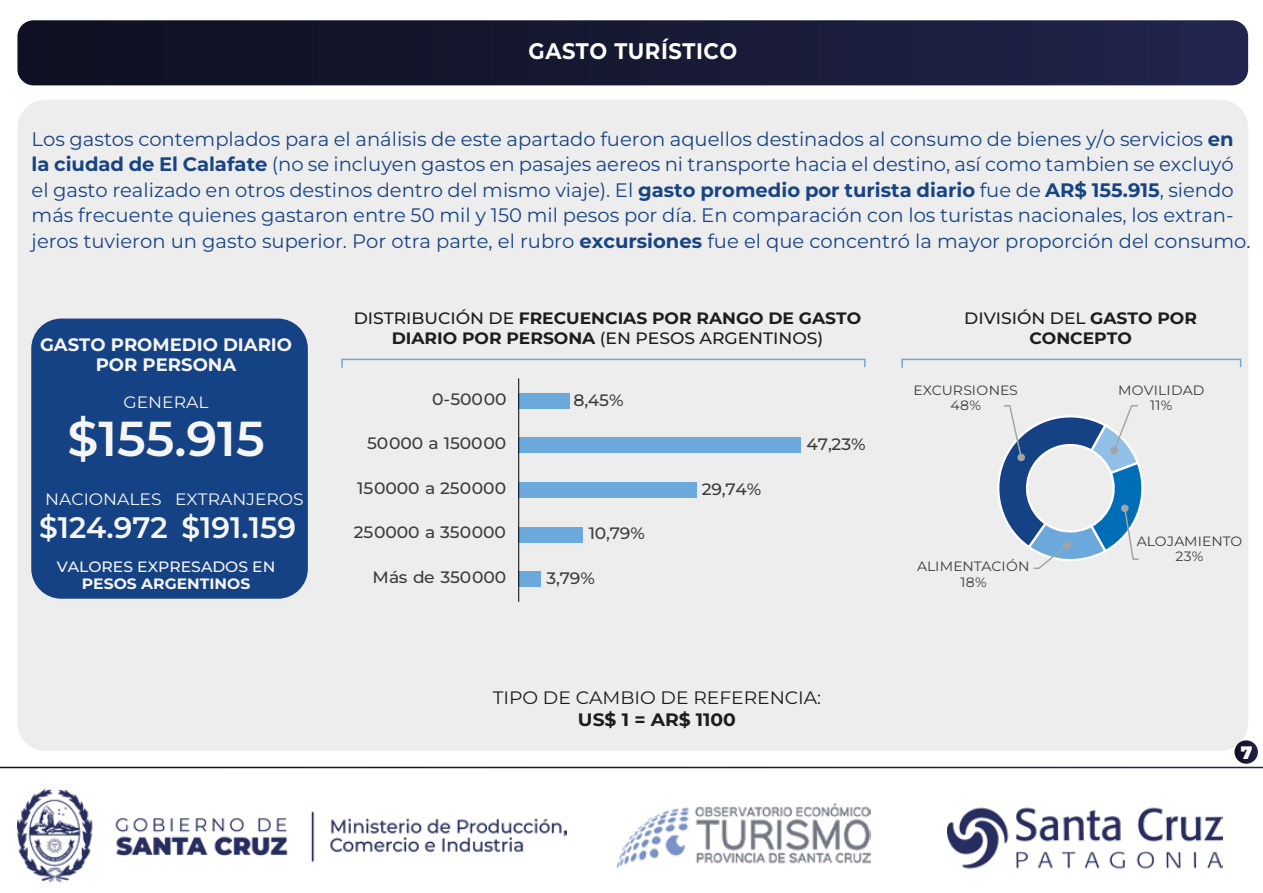
<style>
.page{position:relative;width:1263px;height:893px;background:#fff}
.page>*{position:absolute;margin:0;border:0;box-sizing:border-box;transform-origin:0 0}
.t1{font:600 49.05px "Montserrat";color:#f6f6f6}
.t2{font:600 29.55px "Montserrat";color:#f6f6f6}
.t3{font:700 22.5px "Montserrat";letter-spacing:.03em;color:#fff;scale:.94 1}
.t4{font:19.5px/25.5px "Montserrat";color:#154284}
.t5{font:700 18px/20.9px "Montserrat";color:#f6f6f6;text-align:center}
.t6{font:18px "Montserrat";color:#1d1d1b;scale:1.04 1}
.t7{font:700 18px "Montserrat";color:#1d1d1b;scale:1.04 1}
.t8{font:900 18px "Montserrat";color:#fff}
.t9{font:700 16.5px/19.8px "Montserrat";color:#1d1d1b;text-align:center;scale:1.04 1}
.t10{font:500 16.5px "Montserrat";letter-spacing:-.005em;color:#3c3c3b;scale:1.04 1}
.t11{font:16.5px "Montserrat";color:#f6f6f6;scale:1.04 1}
.t12{font:500 15px "Montserrat";color:#f6f6f6;scale:1.04 1}
.t13{font:700 15px "Montserrat";color:#f6f6f6;scale:1.04 1}
.t14{font:13.5px/15.1px "Montserrat";color:#3c3c3b;text-align:center;scale:1.04 1}
.s1{font-weight:700}
.s2{font-weight:500}
</style>
<div class="page">
<img style="left:617px;top:803px;width:253px;height:65px">
<img style="left:17px;top:789px;width:549px;height:92px">
<div style="left:17px;top:100px;width:1231px;height:651px;background:#ededed;border-radius:28px"></div>
<img style="left:947px;top:807px;width:276px;height:62px">
<svg style="left:1234px;top:740px;width:24px;height:24px"></svg>
<svg style="left:17px;top:20px;width:1231px;height:65px;background:#191b36"></svg>
<div style="left:31px;top:319px;width:277px;height:280px;background:#154284;border-radius:30px"></div>
<div style="left:518px;top:393px;width:51px;height:15px;background:#6ba9dd"></div>
<div style="left:518px;top:437px;width:283px;height:16px;background:#6ba9dd"></div>
<div style="left:518px;top:482px;width:179px;height:16px;background:#6ba9dd"></div>
<div style="left:518px;top:527px;width:65px;height:15px;background:#6ba9dd"></div>
<div style="left:518px;top:571px;width:23px;height:16px;background:#6ba9dd"></div>
<hr style="left:518px;top:378px;width:1px;height:224px;background:#000">
<svg style="left:341px;top:358px;width:525px;height:10px"></svg>
<svg style="left:901px;top:358px;width:341px;height:10px"></svg>
<svg style="left:997px;top:405px;width:146px;height:164px"></svg>
<div style="left:1017px;top:454px;width:8px;height:7px;background:#a5a4a4;border-radius:50%"></div>
<p class="t3" style="left:528px;top:35px;width:223px">GASTO TURÍSTICO</p>
<p class="t4" style="left:32px;top:125px;width:1220px">Los gastos contemplados para el análisis de este apartado fueron aquellos destinados al consumo de bienes y/o servicios <span class="s1">en la ciudad de El Calafate</span> (no se incluyen gastos en pasajes aereos ni transporte hacia el destino, así como tambien se excluyó el gasto realizado en otros destinos dentro del mismo viaje). El <span class="s1">gasto promedio por turista diario</span> fue de <span class="s1">AR$ 155.915</span>, siendo más frecuente quienes gastaron entre 50 mil y 150 mil pesos por día. En comparación con los turistas nacionales, los extran&shy;jeros tuvieron un gasto superior. Por otra parte, el rubro <span class="s1">excursiones</span> fue el que concentró la mayor proporción del consumo.</p>
<p class="t5" style="left:40px;top:333px;width:254px">GASTO PROMEDIO DIARIO<br>POR PERSONA</p>
<p class="t11" style="left:124px;top:391px;width:83px">GENERAL</p>
<h1 class="t1" style="left:67px;top:404px;width:199px">$155.915</h1>
<p class="t11" style="left:45px;top:487px;width:114px">NACIONALES</p>
<p class="t11" style="left:175px;top:487px;width:125px">EXTRANJEROS</p>
<h2 class="t2" style="left:39px;top:506px;width:258px">$124.972 $191.159</h2>
<p class="t12" style="left:57px;top:556px;width:212px">VALORES EXPRESADOS EN</p>
<p class="t13" style="left:82px;top:572px;width:163px">PESOS ARGENTINOS</p>
<p class="t9" style="left:354px;top:308px;width:489px"><span class="s2">DISTRIBUCIÓN DE</span> FRECUENCIAS POR RANGO DE GASTO<br>DIARIO POR PERSONA <span class="s2">(EN PESOS ARGENTINOS)</span></p>
<p class="t9" style="left:964px;top:308px;width:225px"><span class="s2">DIVISIÓN DEL</span> GASTO POR<br>CONCEPTO</p>
<p class="t14" style="left:1118px;top:382px;width:84px">MOVILIDAD<br>11%</p>
<p class="t14" style="left:914px;top:382px;width:102px">EXCURSIONES<br>48%</p>
<p class="t10" style="left:432px;top:387px;width:73px">0-50000</p>
<p class="t10" style="left:367px;top:432px;width:135px">50000 a 150000</p>
<p class="t10" style="left:357px;top:476px;width:145px">150000 a 250000</p>
<p class="t10" style="left:354px;top:521px;width:148px">250000 a 350000</p>
<p class="t10" style="left:372px;top:565px;width:130px">Más de 350000</p>
<p class="t10" style="left:573px;top:388px;width:50px">8,45%</p>
<p class="t10" style="left:807px;top:433px;width:58px">47,23%</p>
<p class="t10" style="left:702px;top:478px;width:59px">29,74%</p>
<p class="t10" style="left:589px;top:522px;width:55px">10,79%</p>
<p class="t10" style="left:546px;top:566px;width:48px">3,79%</p>
<p class="t14" style="left:1137px;top:533px;width:103px">ALOJAMIENTO<br>23%</p>
<p class="t14" style="left:917px;top:559px;width:110px">ALIMENTACIÓN<br>18%</p>
<p class="t6" style="left:493px;top:685px;width:317px">TIPO DE CAMBIO DE REFERENCIA:</p>
<p class="t7" style="left:578px;top:706px;width:153px">US$ 1 = AR$ 1100</p>
<p class="t8" style="left:1241px;top:739px;width:13px">7</p>
</div>
